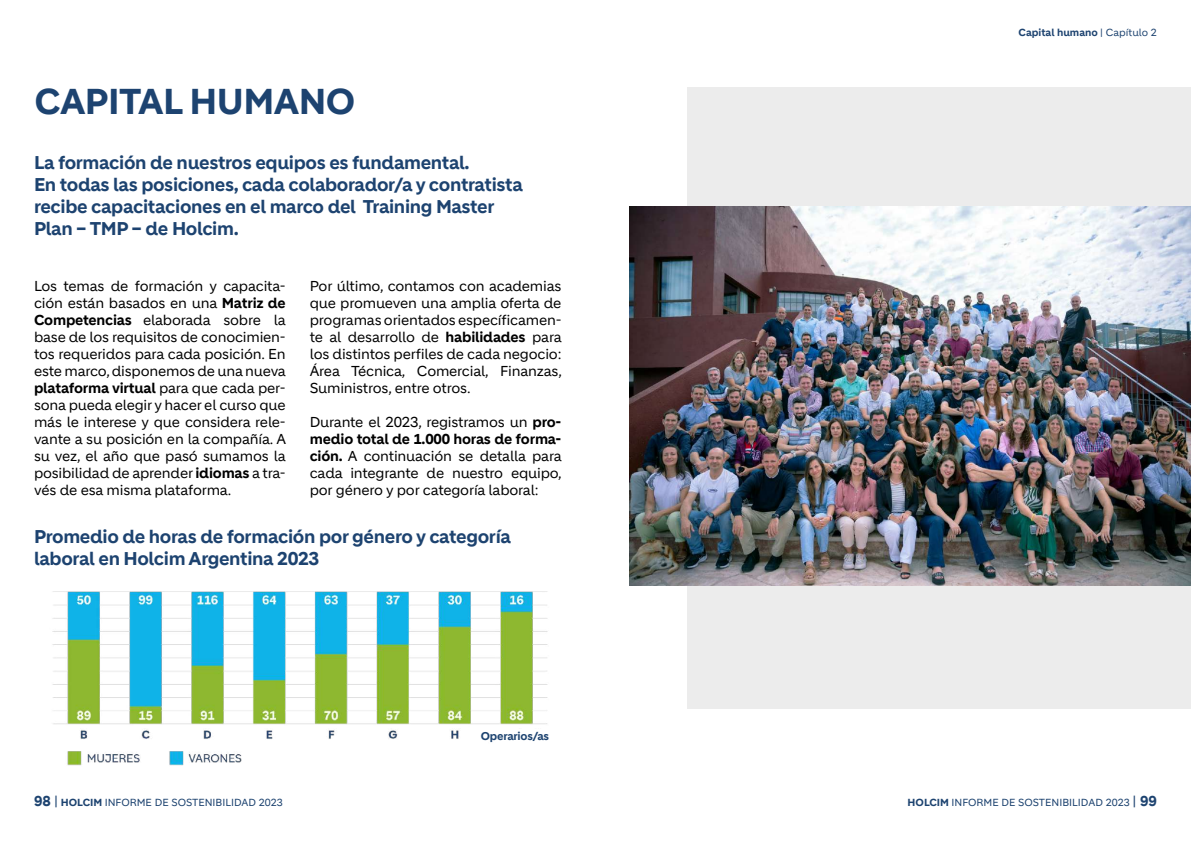
<style>
.page{position:relative;width:1191px;height:842px;background:#fff}
.page>*{position:absolute;margin:0;border:0;box-sizing:border-box;transform-origin:0 0}
.t1{font:700 35px "Holcim";letter-spacing:-.015em;color:#1d4370}
.t2{font:700 18px/22px "Holcim";letter-spacing:-.02em;color:#1d4370}
.t3{font:14px/17px "Holcim";letter-spacing:-.015em;color:#000;text-align:justify}
.t4{font:700 11px "Holcim";letter-spacing:-.02em;color:#1d4370}
.t5{font:10px "Holcim";color:#1d4370}
.t6{font:700 10px "Holcim";color:#1d4370}
.s1{font-weight:700}
.s2{font-weight:400}
.s3{font-weight:700;font-size:14px}
.s4{font-size:14px}
</style>
<div class="page">
<div style="left:687px;top:87px;width:503px;height:621px;background:#ececec"></div>
<img style="left:52px;top:591px;width:496px;height:175px">
<img style="left:629px;top:206px;width:562px;height:380px">
<div style="left:481px;top:729px;width:69px;height:13px;background:#fff"></div>
<h1 class="t1" style="left:35px;top:81px;width:322px">CAPITAL HUMANO</h1>
<p class="t2" style="left:34px;top:152px;width:490px">La formación de nuestros equipos es fundamental.<br>En todas las posiciones, cada colaborador/a y contratista recibe capacitaciones en el marco del Training Master Plan – TMP – de Holcim.</p>
<p class="t3" style="left:34px;top:278px;width:253px">Los temas de formación y capacita&shy;ción están basados en una <span class="s1">Matriz de Competencias</span> elaborada sobre la base de los requisitos de conocimien&shy;tos requeridos para cada posición. En este marco, disponemos de una nueva <span class="s1">plataforma virtual</span> para que cada per&shy;sona pueda elegir y hacer el curso que más le interese y que considera rele&shy;vante a su posición en la compañía. A su vez, el año que pasó sumamos la posibilidad de aprender <span class="s1">idiomas</span> a tra&shy;vés de esa misma plataforma.</p>
<p class="t3" style="left:310px;top:278px;width:254px">Por último, contamos con academias que promueven una amplia oferta de programas orientados específicamen&shy;te al desarrollo de <span class="s1">habilidades</span> para los distintos perfiles de cada negocio:<br>Área Técnica, Comercial, Finanzas, Suministros, entre otros.</p>
<p class="t3" style="left:310px;top:414px;width:254px">Durante el 2023, registramos un <span class="s1">pro&shy;medio total de 1.000 horas de forma&shy;ción.</span> A continuación se detalla para cada integrante de nuestro equipo, por género y por categoría laboral:</p>
<p class="t2" style="left:34px;top:526px;width:478px">Promedio de horas de formación por género y categoría laboral en Holcim Argentina 2023</p>
<p class="t4" style="left:481px;top:729px;width:70px">Operarios/as</p>
<p class="t6" style="left:1018px;top:26px;width:140px">Capital humano <span class="s2">| Capítulo 2</span></p>
<p class="t5" style="left:34px;top:797px;width:250px"><span class="s3">98</span> <span class="s4">|</span> <span class="s1">HOLCIM</span> INFORME DE SOSTENIBILIDAD 2023</p>
<p class="t5" style="left:907px;top:797px;width:251px"><span class="s1">HOLCIM</span> INFORME DE SOSTENIBILIDAD 2023 <span class="s4">|</span> <span class="s3">99</span></p>
</div>
